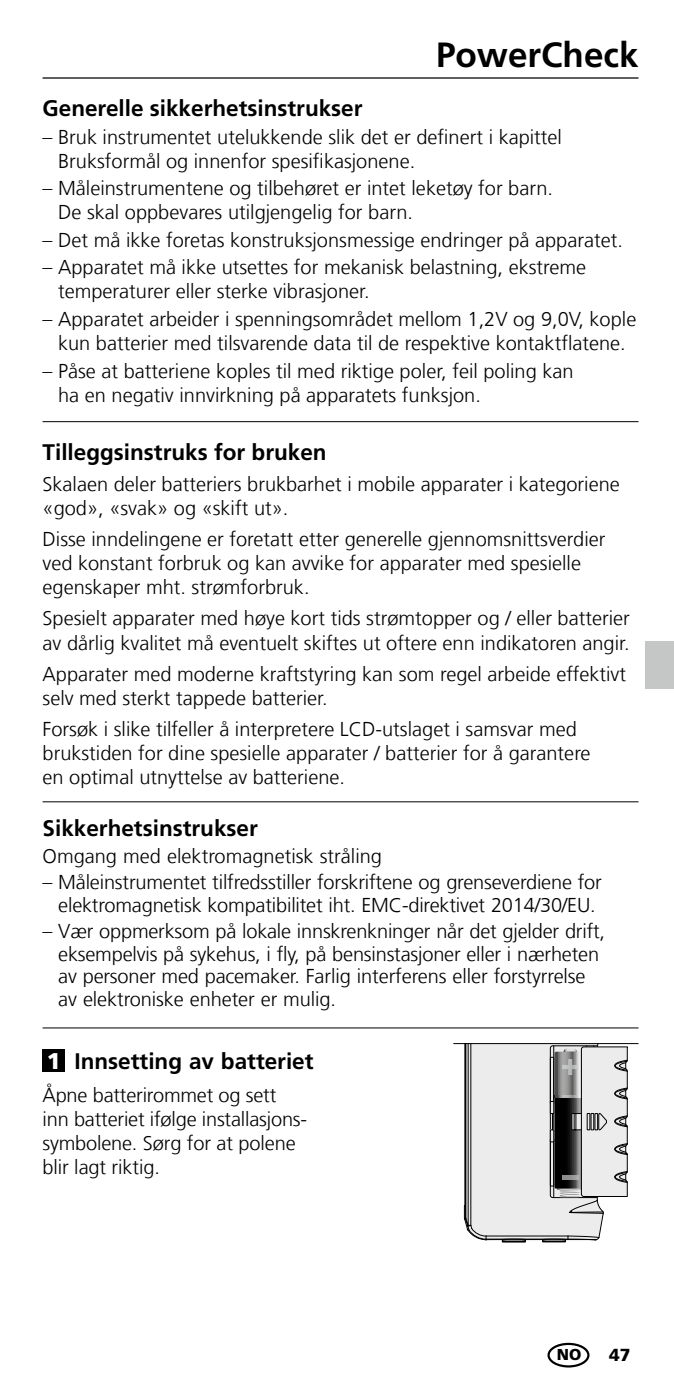
<style>
.page{position:relative;width:674px;height:1397px;background:#fff}
.page>*{position:absolute;margin:0;border:0;box-sizing:border-box;transform-origin:0 0}
.t1{font:700 35px "Frutiger LT Com";color:#000}
.t2{font:700 22.5px "Frutiger LT Com";color:#000}
.t3{font:300 20px/24px "Frutiger LT Com";color:#000}
.t4{font:900 17.5px "Frutiger LT Com";color:#000}
.t5{font:900 15.75px "Frutiger LT Com";color:#000}
.s1{font-weight:900;font-size:22.75px;color:#fff}
</style>
<div class="page">
<hr style="left:43px;top:77px;width:595px;height:2px;background:#000">
<div style="left:645px;top:641px;width:28px;height:47px;background:#c5c6c6"></div>
<svg style="left:464px;top:1043px;width:163px;height:199px;background:#c8c8c9"></svg>
<hr style="left:453px;top:1042px;width:185px;height:1px;background:#000">
<hr style="left:43px;top:421px;width:595px;height:1px;background:#000">
<div style="left:547px;top:1342px;width:42px;height:25px;border:2px solid #000;border-radius:50%"></div>
<div style="left:43px;top:1048px;width:22px;height:23px;background:#000"></div>
<hr style="left:43px;top:1027px;width:595px;height:1px;background:#000">
<hr style="left:43px;top:801px;width:595px;height:1px;background:#000">
<h1 class="t1" style="left:436px;top:34px;width:204px">PowerCheck</h1>
<p class="t2" style="left:43px;top:95px;width:321px">Generelle sikkerhetsinstrukser</p>
<p class="t3" style="left:58px;top:125px;width:505px;text-indent:-16px">– Bruk instrumentet utelukkende slik det er definert i kapittel<br>Bruksformål og innenfor spesifikasjonene.</p>
<p class="t3" style="left:58px;top:176px;width:496px;text-indent:-16px">– Måleinstrumentene og tilbehøret er intet leketøy for barn.<br>De skal oppbevares utilgjengelig for barn.</p>
<p class="t3" style="left:43px;top:228px;width:581px">– Det må ikke foretas konstruksjonsmessige endringer på apparatet.</p>
<p class="t3" style="left:58px;top:255px;width:529px;text-indent:-16px">– Apparatet må ikke utsettes for mekanisk belastning, ekstreme temperaturer eller sterke vibrasjoner.</p>
<p class="t3" style="left:43px;top:307px;width:595px;text-align:center">– Apparatet arbeider i spenningsområdet mellom 1,2V og 9,0V, kople kun batterier med tilsvarende data til de respektive kontaktflatene.</p>
<p class="t3" style="left:58px;top:359px;width:516px;text-indent:-16px">– Påse at batteriene koples til med riktige poler, feil poling kan ha en negativ innvirkning på apparatets funksjon.</p>
<p class="t2" style="left:43px;top:439px;width:285px">Tilleggsinstruks for bruken</p>
<p class="t3" style="left:43px;top:472px;width:578px">Skalaen deler batteriers brukbarhet i mobile apparater i kategoriene «god», «svak» og «skift ut».</p>
<p class="t3" style="left:43px;top:527px;width:564px">Disse inndelingene er foretatt etter generelle gjennomsnittsverdier ved konstant forbruk og kan avvike for apparater med spesielle egenskaper mht. strømforbruk.</p>
<p class="t3" style="left:43px;top:606px;width:588px">Spesielt apparater med høye kort tids strømtopper og / eller batterier av dårlig kvalitet må eventuelt skiftes ut oftere enn indikatoren angir.</p>
<p class="t3" style="left:43px;top:661px;width:584px">Apparater med moderne kraftstyring kan som regel arbeide effektivt selv med sterkt tappede batterier.</p>
<p class="t3" style="left:43px;top:716px;width:549px">Forsøk i slike tilfeller å interpretere LCD-utslaget i samsvar med brukstiden for dine spesielle apparater / batterier for å garantere en optimal utnyttelse av batteriene.</p>
<p class="t2" style="left:43px;top:815px;width:217px">Sikkerhetsinstrukser</p>
<p class="t3" style="left:43px;top:843px;width:341px">Omgang med elektromagnetisk stråling</p>
<p class="t3" style="left:43px;top:871px;width:560px;line-height:22.5px;text-align:center">– Måleinstrumentet tilfredsstiller forskriftene og grenseverdiene for elektromagnetisk kompatibilitet iht. EMC-direktivet 2014/30/EU.</p>
<p class="t3" style="left:58px;top:919px;width:548px;line-height:22.5px;text-indent:-16px">– Vær oppmerksom på lokale innskrenkninger når det gjelder drift, eksempelvis på sykehus, i fly, på bensinstasjoner eller i nærheten av personer med pacemaker. Farlig interferens eller forstyrrelse av elektroniske enheter er mulig.</p>
<p class="t2" style="left:47px;top:1047px;width:268px"><span class="s1">1</span> Innsetting av batteriet</p>
<p class="t3" style="left:43px;top:1083px;width:266px">Åpne batterirommet og sett inn batteriet ifølge installasjons&shy;symbolene. Sørg for at polene blir lagt riktig.</p>
<p class="t5" style="left:556px;top:1344px;width:26px">NO</p>
<p class="t4" style="left:608px;top:1343px;width:23px">47</p>
</div>
